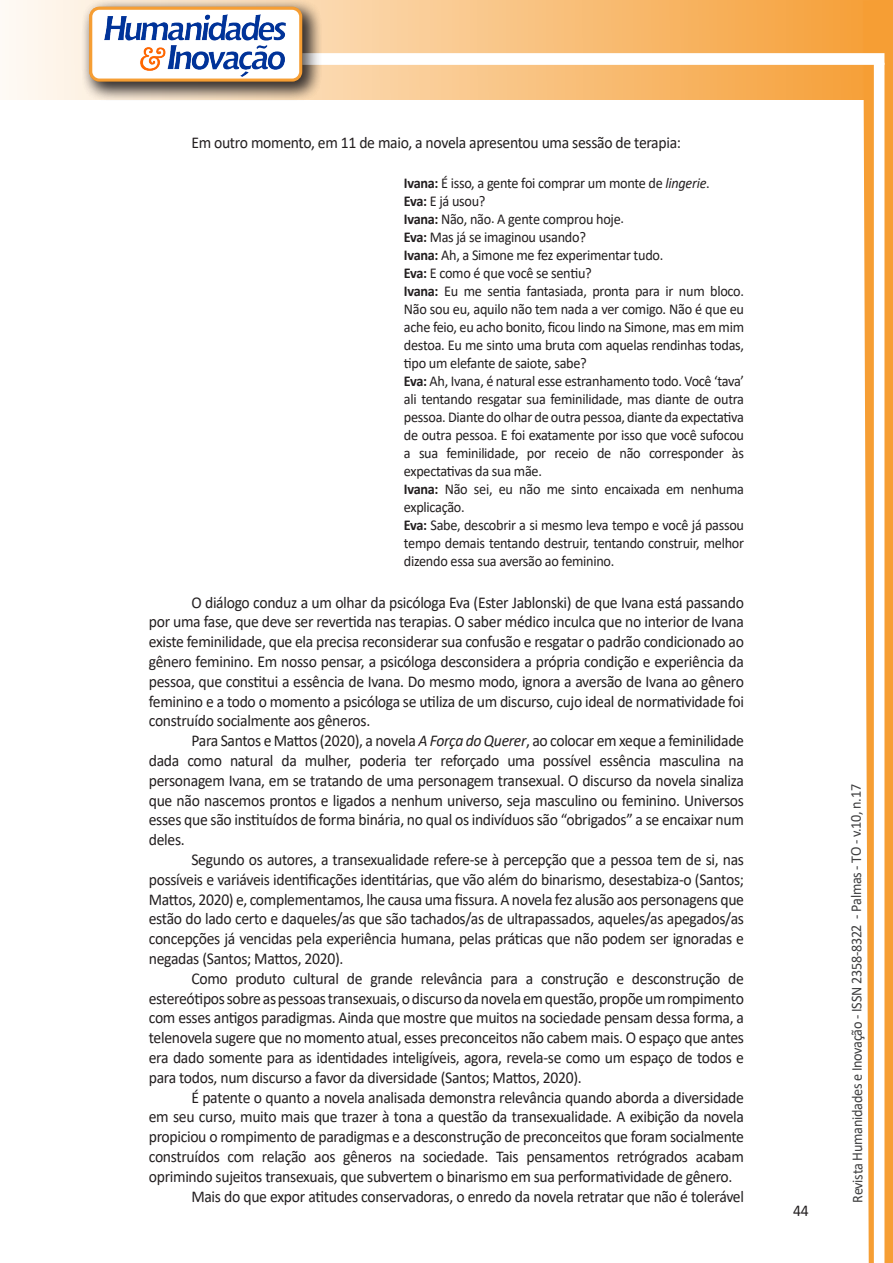
<style>
.page{position:relative;width:893px;height:1263px;background:#fff}
.page>*{position:absolute;margin:0;border:0;box-sizing:border-box;transform-origin:0 0}
.texto{font:16.5px/19.8px "Calibri";letter-spacing:-.02em;color:#231f20;text-align:justify;scale:.95 1}
.citacao{font:15px/18px "Calibri";letter-spacing:-.02em;color:#231f20;text-align:justify;scale:.95 1}
.t1{font:15px "Calibri";letter-spacing:-.025em;color:#3e3e3f;scale:.95 1}
.s1{font-weight:700}
.s2{font-style:italic}
</style>
<div class="page">
<svg style="left:5px;top:0;width:858px;height:100px;background:#f9c484"></svg>
<div style="left:302px;top:53px;width:582px;height:12px;background:#fff;border:2px solid #fff"></div>
<svg style="left:863px;top:0;width:30px;height:1263px"></svg>
<div style="left:81px;top:0;width:241px;height:102px;background:#231f20;opacity:.75"></div>
<div style="left:91px;top:8px;width:210px;height:72px;background:#fff;border-radius:9px"></div>
<img style="left:104px;top:14px;width:181px;height:62px">
<div style="left:89px;top:7px;width:213px;height:75px;border:3px solid #f69e34;border-radius:9px"></div>
<p class="texto" style="left:191px;top:133px;width:517px">Em outro momento, em 11 de maio, a novela apresentou uma sessão de terapia:</p>
<p class="citacao" style="left:404px;top:174px;width:323px"><span class="s1">Ivana:</span> É isso, a gente foi comprar um monte de <span class="s2">lingerie</span>.</p>
<p class="citacao" style="left:404px;top:192px;width:87px"><span class="s1">Eva:</span> E já usou?</p>
<p class="citacao" style="left:404px;top:210px;width:233px"><span class="s1">Ivana:</span> Não, não. A gente comprou hoje.</p>
<p class="citacao" style="left:404px;top:228px;width:193px"><span class="s1">Eva:</span> Mas já se imaginou usando?</p>
<p class="citacao" style="left:404px;top:246px;width:274px"><span class="s1">Ivana:</span> Ah, a Simone me fez experimentar tudo.</p>
<p class="citacao" style="left:404px;top:264px;width:199px"><span class="s1">Eva:</span> E como é que você se sentiu?</p>
<p class="citacao" style="left:404px;top:282px;width:359px"><span class="s1">Ivana:</span> Eu me sentia fantasiada, pronta para ir num bloco.<br>Não sou eu, aquilo não tem nada a ver comigo. Não é que eu ache feio, eu acho bonito, ficou lindo na Simone, mas em mim destoa. Eu me sinto uma bruta com aquelas rendinhas todas, tipo um elefante de saiote, sabe?</p>
<p class="citacao" style="left:404px;top:372px;width:360px"><span class="s1">Eva:</span> Ah, Ivana, é natural esse estranhamento todo. Você ‘tava’ ali tentando resgatar sua feminilidade, mas diante de outra pessoa. Diante do olhar de outra pessoa, diante da expectativa de outra pessoa. E foi exatamente por isso que você sufocou a sua feminilidade, por receio de não corresponder às expectativas da sua mãe.</p>
<p class="citacao" style="left:404px;top:480px;width:359px"><span class="s1">Ivana:</span> Não sei, eu não me sinto encaixada em nenhuma explicação.</p>
<p class="citacao" style="left:404px;top:516px;width:360px"><span class="s1">Eva:</span> Sabe, descobrir a si mesmo leva tempo e você já passou tempo demais tentando destruir, tentando construir, melhor dizendo essa sua aversão ao feminino.</p>
<p class="texto" style="left:149px;top:592px;width:628px;text-indent:43px">O diálogo conduz a um olhar da psicóloga Eva (Ester Jablonski) de que Ivana está passando por uma fase, que deve ser revertida nas terapias. O saber médico inculca que no interior de Ivana existe feminilidade, que ela precisa reconsiderar sua confusão e resgatar o padrão condicionado ao gênero feminino. Em nosso pensar, a psicóloga desconsidera a própria condição e experiência da pessoa, que constitui a essência de Ivana. Do mesmo modo, ignora a aversão de Ivana ao gênero feminino e a todo o momento a psicóloga se utiliza de um discurso, cujo ideal de normatividade foi construído socialmente aos gêneros.</p>
<p class="texto" style="left:149px;top:730px;width:628px;text-indent:43px">Para Santos e Mattos (2020), a novela <span class="s2">A Força do Querer</span>, ao colocar em xeque a feminilidade dada como natural da mulher, poderia ter reforçado uma possível essência masculina na personagem Ivana, em se tratando de uma personagem transexual. O discurso da novela sinaliza que não nascemos prontos e ligados a nenhum universo, seja masculino ou feminino. Universos esses que são instituídos de forma binária, no qual os indivíduos são “obrigados” a se encaixar num deles.</p>
<p class="texto" style="left:149px;top:849px;width:628px;text-indent:43px">Segundo os autores, a transexualidade refere-se à percepção que a pessoa tem de si, nas possíveis e variáveis identificações identitárias, que vão além do binarismo, desestabiza-o (Santos; Mattos, 2020) e, complementamos, lhe causa uma fissura. A novela fez alusão aos personagens que estão do lado certo e daqueles/as que são tachados/as de ultrapassados, aqueles/as apegados/as concepções já vencidas pela experiência humana, pelas práticas que não podem ser ignoradas e negadas (Santos; Mattos, 2020).</p>
<p class="texto" style="left:149px;top:968px;width:628px;text-indent:43px">Como produto cultural de grande relevância para a construção e desconstrução de estereótipos sobre as pessoas transexuais, o discurso da novela em questão, propõe um rompimento com esses antigos paradigmas. Ainda que mostre que muitos na sociedade pensam dessa forma, a telenovela sugere que no momento atual, esses preconceitos não cabem mais. O espaço que antes era dado somente para as identidades inteligíveis, agora, revela-se como um espaço de todos e para todos, num discurso a favor da diversidade (Santos; Mattos, 2020).</p>
<p class="texto" style="left:149px;top:1087px;width:628px;text-indent:43px">É patente o quanto a novela analisada demonstra relevância quando aborda a diversidade em seu curso, muito mais que trazer à tona a questão da transexualidade. A exibição da novela propiciou o rompimento de paradigmas e a desconstrução de preconceitos que foram socialmente construídos com relação aos gêneros na sociedade. Tais pensamentos retrógrados acabam oprimindo sujeitos transexuais, que subvertem o binarismo em sua performatividade de gênero.</p>
<p class="texto" style="left:191px;top:1186px;width:583px">Mais do que expor atitudes conservadoras, o enredo da novela retratar que não é tolerável</p>
<p class="texto" style="left:793px;top:1200px;width:18px">44</p>
<p class="t1" style="left:846px;top:1203px;width:442px;rotate:-90deg">Revista Humanidades e Inovação - ISSN 2358-8322 - Palmas - TO - v.10, n.17</p>
</div>
